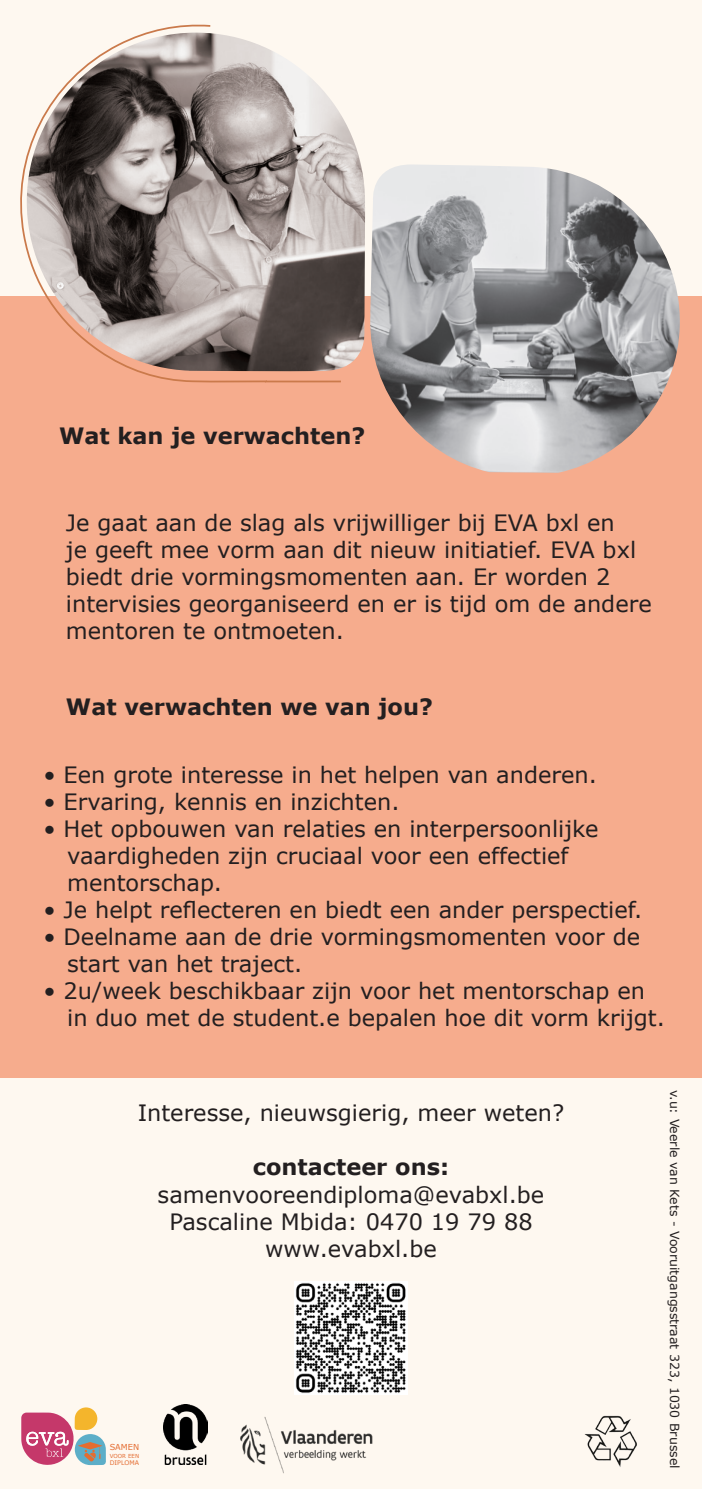
<style>
.page{position:relative;width:702px;height:1489px;background:#fff}
.page>*{position:absolute;margin:0;border:0;box-sizing:border-box;transform-origin:0 0}
.t1{font:22.5px/27px "Verdana";color:#231f20}
.t2{font:700 22.5px "Verdana";color:#231f20}
.t3{font:12.5px "Verdana";color:#231f20}
.t4{font:8.25px "Verdana";color:#e46c31}
.t5{font:6.25px "Verdana";color:#e46c31}
.t6{font:5.5px "Verdana";color:#e46c31}
</style>
<div class="page">
<div style="left:0;top:0;width:702px;height:1488px;background:#fef8f0"></div>
<img style="left:163px;top:1404px;width:45px;height:59px">
<img style="left:240px;top:1417px;width:133px;height:57px">
<img style="left:584px;top:1415px;width:53px;height:51px">
<svg style="left:21px;top:1407px;width:85px;height:57px"></svg>
<div style="left:0;top:296px;width:702px;height:781px;background:#f6ac8d"></div>
<img style="left:294px;top:1281px;width:113px;height:113px">
<svg style="left:20px;top:24px;width:321px;height:359px"></svg>
<img style="left:27px;top:33px;width:338px;height:338px">
<img style="left:370px;top:164px;width:310px;height:309px">
<p class="t2" style="left:59px;top:421px;width:308px">Wat kan je verwachten?</p>
<p class="t1" style="left:66px;top:509px;width:587px">Je gaat aan de slag als vrijwilliger bij EVA bxl en<br>je geeft mee vorm aan dit nieuw initiatief. EVA bxl biedt drie vormingsmomenten aan. Er worden 2 intervisies georganiseerd en er is tijd om de andere mentoren te ontmoeten.</p>
<p class="t2" style="left:66px;top:692px;width:368px">Wat verwachten we van jou?</p>
<p class="t1" style="left:43px;top:761px;width:555px">• Een grote interesse in het helpen van anderen.</p>
<p class="t1" style="left:43px;top:788px;width:357px">• Ervaring, kennis en inzichten.</p>
<p class="t1" style="left:43px;top:815px;width:556px;text-align:center">• Het opbouwen van relaties en interpersoonlijke vaardigheden zijn cruciaal voor een effectief</p>
<p class="t1" style="left:67px;top:869px;width:156px">mentorschap.</p>
<p class="t1" style="left:43px;top:896px;width:600px">• Je helpt reflecteren en biedt een ander perspectief.</p>
<p class="t1" style="left:67px;top:923px;width:574px;text-indent:-24px">• Deelname aan de drie vormingsmomenten voor de start van het traject.</p>
<p class="t1" style="left:67px;top:977px;width:599px;text-indent:-24px">• 2u/week beschikbaar zijn voor het mentorschap en in duo met de student.e bepalen hoe dit vorm krijgt.</p>
<p class="t1" style="left:138px;top:1100px;width:428px">Interesse, nieuwsgierig, meer weten?</p>
<p class="t2" style="left:253px;top:1152px;width:198px">contacteer ons:</p>
<p class="t1" style="left:158px;top:1181px;width:388px">samenvooreendiploma@evabxl.be</p>
<p class="t1" style="left:169px;top:1208px;width:365px">Pascaline Mbida: 0470 19 79 88</p>
<p class="t1" style="left:265px;top:1235px;width:173px">www.evabxl.be</p>
<p class="t4" style="left:110px;top:1441px;width:31px">SAMEN</p>
<p class="t6" style="left:110px;top:1451px;width:31px">VOOR EEN</p>
<p class="t5" style="left:110px;top:1458px;width:31px">DIPLOMA</p>
<p class="t3" style="left:682px;top:1089px;width:380px;rotate:90deg">v.u: Veerle van Kets - Vooruitgangsstraat 323, 1030 Brussel</p>
</div>
